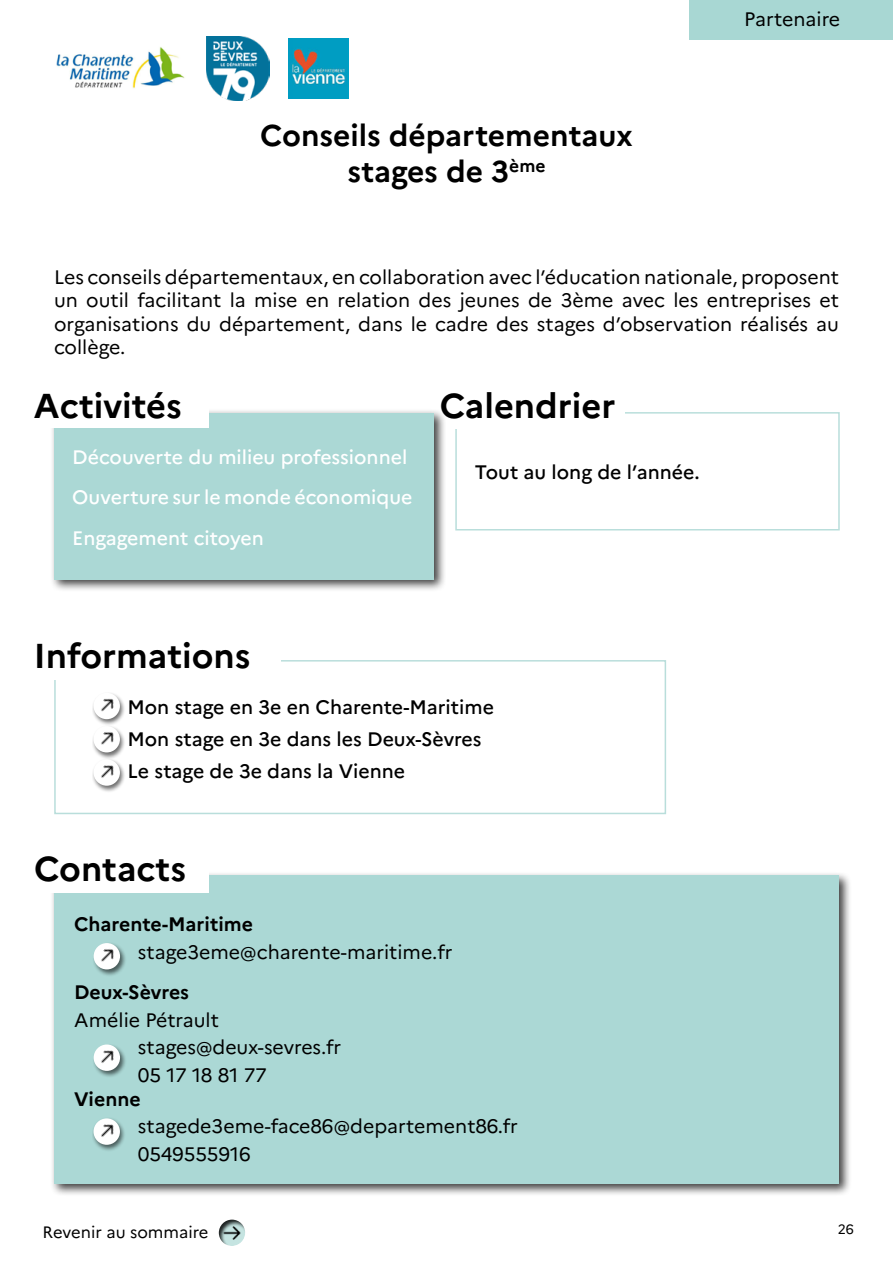
<style>
.page{position:relative;width:893px;height:1263px;background:#fff}
.page>*{position:absolute;margin:0;border:0;box-sizing:border-box;transform-origin:0 0}
.t1{font:700 34.5px "Marianne";color:#000}
.t2{font:700 30px/36px "Marianne";color:#000;text-align:center}
.t3{font:19.5px/27.6px "Marianne";color:#000}
.t4{font:500 19.5px/32px "Marianne";color:#000}
.t5{font:500 19.5px/40.3px "Marianne";color:#fff}
.t6{font:700 19.5px "Marianne";color:#000}
.t7{font:16.5px "Marianne";color:#000}
.t8{font:13.5px "Marianne";color:#000}
</style>
<div class="page">
<div style="left:206px;top:1207px;width:54px;height:40px;background:#000;opacity:.85"></div>
<img style="left:223px;top:1223px;width:18px;height:19px">
<div style="left:689px;top:0;width:204px;height:40px;background:#a8d7d3"></div>
<div style="left:455px;top:412px;width:385px;height:118px;border:2px solid #b9dedb"></div>
<div style="left:440px;top:392px;width:185px;height:37px;background:#fff"></div>
<div style="left:50px;top:871px;width:801px;height:326px;background:#000;opacity:.75"></div>
<div style="left:54px;top:875px;width:785px;height:309px;background:#abd8d5"></div>
<div style="left:50px;top:408px;width:396px;height:184px;background:#000;opacity:.75"></div>
<div style="left:54px;top:413px;width:380px;height:166px;background:#abd8d5"></div>
<div style="left:54px;top:660px;width:612px;height:154px;border:2px solid #b9dedb"></div>
<div style="left:34px;top:855px;width:174px;height:37px;background:#fff"></div>
<div style="left:34px;top:392px;width:174px;height:36px;background:#fff"></div>
<div style="left:34px;top:642px;width:247px;height:38px;background:#fff"></div>
<div style="left:92px;top:692px;width:34px;height:34px;background:#000;opacity:.57"></div>
<img style="left:94px;top:693px;width:26px;height:26px">
<div style="left:92px;top:725px;width:34px;height:35px;background:#000;opacity:.57"></div>
<img style="left:94px;top:726px;width:26px;height:26px">
<div style="left:92px;top:758px;width:34px;height:35px;background:#000;opacity:.57"></div>
<img style="left:94px;top:759px;width:26px;height:27px">
<div style="left:92px;top:942px;width:35px;height:35px;background:#000;opacity:.57"></div>
<img style="left:94px;top:943px;width:26px;height:26px">
<div style="left:92px;top:1043px;width:35px;height:35px;background:#000;opacity:.57"></div>
<img style="left:94px;top:1044px;width:26px;height:27px">
<div style="left:92px;top:1117px;width:34px;height:35px;background:#000;opacity:.57"></div>
<img style="left:94px;top:1118px;width:26px;height:27px">
<img style="left:207px;top:37px;width:63px;height:63px">
<img style="left:289px;top:38px;width:60px;height:61px">
<img style="left:56px;top:47px;width:129px;height:42px">
<h2 class="t2" style="left:260px;top:117px;width:374px">Conseils départementaux stages de 3<sup>ème</sup></h2>
<p class="t3" style="left:744px;top:5px;width:97px">Partenaire</p>
<p class="t3" style="left:54px;top:265px;width:786px;line-height:23.4px;text-align:justify">Les conseils départementaux, en collaboration avec l’éducation nationale, proposent un outil facilitant la mise en relation des jeunes de 3ème avec les entreprises et organisations du département, dans le cadre des stages d’observation réalisés au collège.</p>
<h1 class="t1" style="left:34px;top:385px;width:149px">Activités</h1>
<p class="t5" style="left:72px;top:437px;width:342px">Découverte du milieu professionnel<br>Ouverture sur le monde économique<br>Engagement citoyen</p>
<h1 class="t1" style="left:440px;top:385px;width:177px">Calendrier</h1>
<p class="t4" style="left:475px;top:456px;width:226px">Tout au long de l’année.</p>
<h1 class="t1" style="left:34px;top:635px;width:218px">Informations</h1>
<p class="t4" style="left:128px;top:691px;width:368px">Mon stage en 3e en Charente-Maritime<br>Mon stage en 3e dans les Deux-Sèvres<br>Le stage de 3e dans la Vienne</p>
<h1 class="t1" style="left:34px;top:847px;width:154px">Contacts</h1>
<p class="t6" style="left:74px;top:912px;width:180px">Charente-Maritime</p>
<p class="t3" style="left:138px;top:938px;width:316px">stage3eme@charente-maritime.fr</p>
<p class="t6" style="left:74px;top:980px;width:117px">Deux-Sèvres</p>
<p class="t3" style="left:138px;top:1006px;width:205px;text-indent:-64px">Amélie Pétrault stages@deux-sevres.fr<br>05 17 18 81 77</p>
<p class="t6" style="left:74px;top:1087px;width:68px">Vienne</p>
<p class="t3" style="left:138px;top:1112px;width:382px">stagede3eme-face86@departement86.fr<br>0549555916</p>
<p class="t7" style="left:43px;top:1222px;width:167px">Revenir au sommaire</p>
<p class="t8" style="left:838px;top:1221px;width:18px">26</p>
</div>
